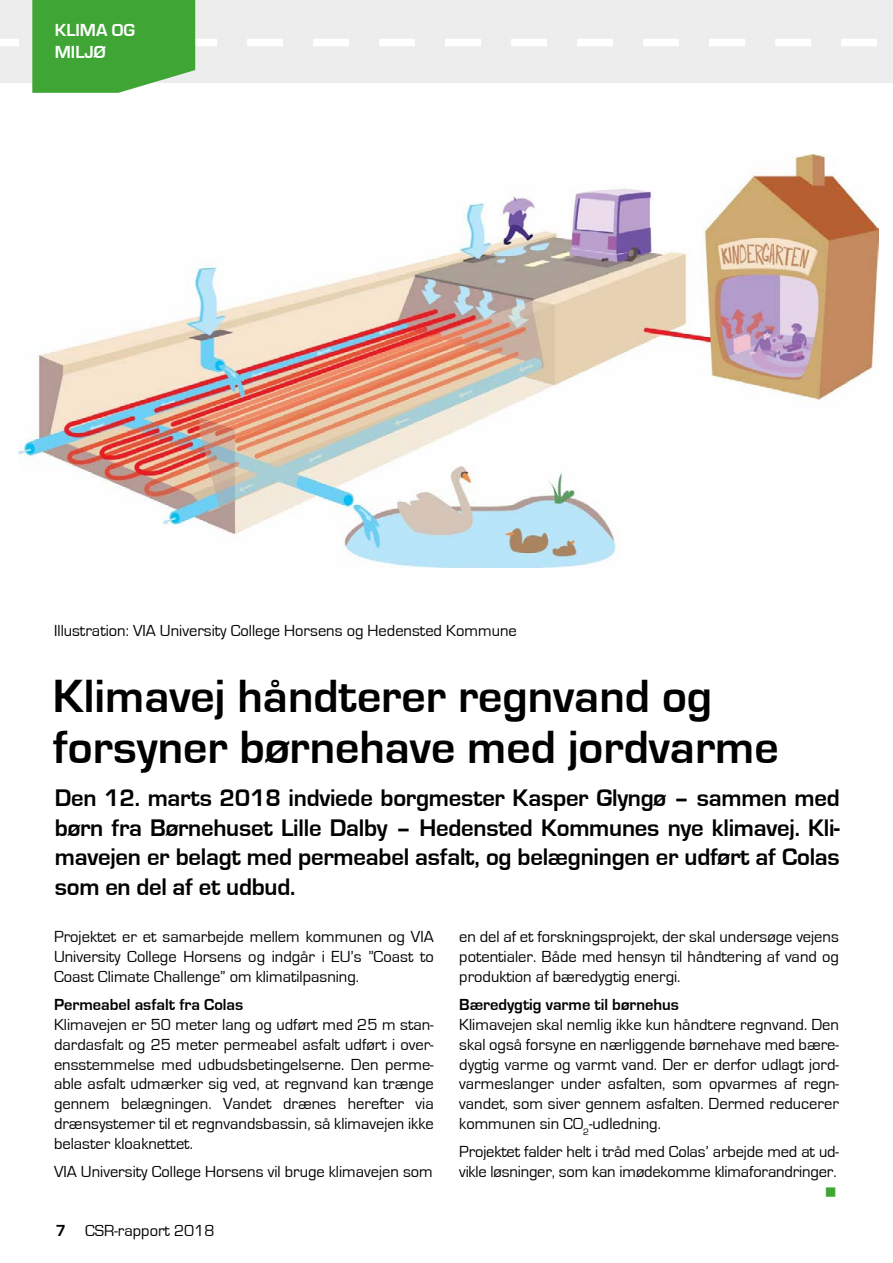
<style>
.page{position:relative;width:893px;height:1263px;background:#fff}
.page>*{position:absolute;margin:0;border:0;box-sizing:border-box;transform-origin:0 0}
.t1{font:700 48px/51px "Eurostile";color:#000}
.t2{font:700 24.75px/29.7px "Eurostile";letter-spacing:-.01em;color:#000;text-align:justify}
.t3{font:700 18px/21.6px "Eurostile";color:#fff}
.t4{font:16.5px/19.8px "Eurostile";color:#000;text-align:justify}
.t5{font:700 16.5px "Eurostile";color:#000}
.s1{font-weight:700}
</style>
<div class="page">
<img style="left:18px;top:154px;width:860px;height:414px">
<svg style="left:0;top:0;width:893px;height:93px;background:#d1e3cf"></svg>
<p class="t3" style="left:55px;top:20px;width:82px">KLIMA OG<br>MILJØ</p>
<p class="t4" style="left:54px;top:621px;width:464px">Illustration: VIA University College Horsens og Hedensted Kommune</p>
<h1 class="t1" style="left:53px;top:672px;width:727px">Klimavej håndterer regnvand og forsyner børnehave med jordvarme</h1>
<h2 class="t2" style="left:55px;top:783px;width:786px">Den 12. marts 2018 indviede borgmester Kasper Glyngø – sammen med børn fra Børnehuset Lille Dalby – Hedensted Kommunes nye klimavej. Kli&shy;mavejen er belagt med permeabel asfalt, og belægningen er udført af Colas som en del af et udbud.</h2>
<p class="t4" style="left:54px;top:927px;width:381px">Projektet er et samarbejde mellem kommunen og VIA University College Horsens og indgår i EU’s ”Coast to Coast Climate Challenge” om klimatilpasning.</p>
<p class="t5" style="left:54px;top:996px;width:191px">Permeabel asfalt fra Colas</p>
<p class="t4" style="left:54px;top:1015px;width:381px">Klimavejen er 50 meter lang og udført med 25 m stan&shy;dardasfalt og 25 meter permeabel asfalt udført i over&shy;ensstemmelse med udbudsbetingelserne. Den perme&shy;able asfalt udmærker sig ved, at regnvand kan trænge gennem belægningen. Vandet drænes herefter via drænsystemer til et regnvandsbassin, så klimavejen ikke belaster kloaknettet.</p>
<p class="t4" style="left:54px;top:1162px;width:380px">VIA University College Horsens vil bruge klimavejen som</p>
<p class="t4" style="left:56px;top:1221px;width:160px"><span class="s1">7</span> CSR-rapport 2018</p>
<p class="t4" style="left:459px;top:927px;width:381px">en del af et forskningsprojekt, der skal undersøge vejens potentialer. Både med hensyn til håndtering af vand og produktion af bæredygtig energi.</p>
<p class="t5" style="left:459px;top:996px;width:221px">Bæredygtig varme til børnehus</p>
<p class="t4" style="left:459px;top:1015px;width:381px">Klimavejen skal nemlig ikke kun håndtere regnvand. Den skal også forsyne en nærliggende børnehave med bære&shy;dygtig varme og varmt vand. Der er derfor udlagt jord&shy;varmeslanger under asfalten, som opvarmes af regn&shy;vandet, som siver gennem asfalten. Dermed reducerer kommunen sin CO<sub>2</sub>-udledning.</p>
<p class="t4" style="left:459px;top:1142px;width:381px">Projektet falder helt i tråd med Colas’ arbejde med at ud&shy;vikle løsninger, som kan imødekomme klimaforandringer.</p>
</div>
